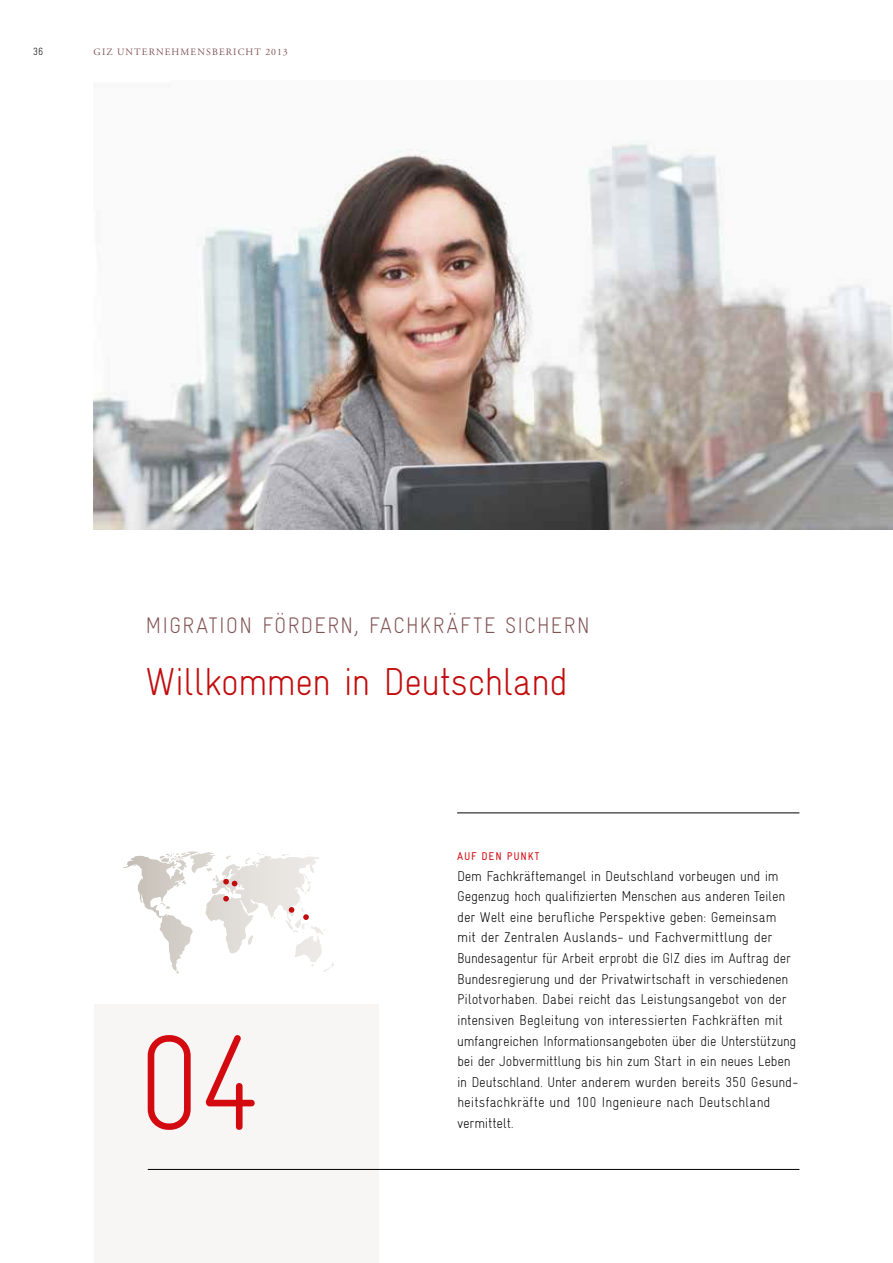
<style>
.page{position:relative;width:893px;height:1263px;background:#fff}
.page>*{position:absolute;margin:0;border:0;box-sizing:border-box;transform-origin:0 0}
.t1{font:300 condensed 135px "Gravur";color:#d30a10}
.t2{font:300 condensed 39px "Gravur";letter-spacing:-.025em;color:#c20c0d}
.t3{font:300 condensed 22.5px "Gravur";letter-spacing:.05em;color:#815252}
.t4{font:300 condensed 14.25px/20.5px "Gravur";letter-spacing:-.01em;color:#000}
.t5{font:condensed 11.25px "Gravur";letter-spacing:.07em;color:#d30a10}
.t6{font:300 condensed 10.5px "Gravur";color:#000}
.t7{font:9.75px "Adobe Garamond Pro";letter-spacing:.115em;color:#815252}
</style>
<div class="page">
<div style="left:94px;top:1004px;width:284px;height:259px;background:#f7f6f4"></div>
<svg style="left:181px;top:851px;width:34px;height:22px"></svg>
<svg style="left:223px;top:896px;width:6px;height:5px"></svg>
<svg style="left:289px;top:907px;width:5px;height:6px"></svg>
<svg style="left:303px;top:914px;width:6px;height:6px"></svg>
<svg style="left:223px;top:879px;width:14px;height:7px"></svg>
<img style="left:94px;top:141px;width:799px;height:389px">
<hr style="left:148px;top:1169px;width:651px;height:1px;background:#000">
<hr style="left:457px;top:812px;width:342px;height:1px;background:#000">
<p class="t6" style="left:33px;top:46px;width:12px">36</p>
<p class="t7" style="left:94px;top:46px;width:196px">GIZ UNTERNEHMENSBERICHT 2013</p>
<h3 class="t3" style="left:146px;top:613px;width:28px">Migrati</h3>
<h3 class="t3" style="left:226px;top:613px;width:75px">on fördern</h3>
<h3 class="t3" style="left:354px;top:613px;width:65px">, Fachkr</h3>
<h3 class="t3" style="left:446px;top:613px;width:26px">äfte</h3>
<h3 class="t3" style="left:505px;top:613px;width:45px">sichern</h3>
<h2 class="t2" style="left:146px;top:660px;width:425px">Willkommen in Deutschland</h2>
<h1 class="t1" style="left:135px;top:1008px;width:130px">04</h1>
<p class="t5" style="left:457px;top:850px;width:83px">AUF DEN PUNKT</p>
<p class="t4" style="left:457px;top:865px;width:343px">Dem Fachkräftemangel in Deutschland vorbeugen und im Gegenzug hoch qualifizierten Menschen aus anderen Teilen der Welt eine berufliche Perspektive geben: Gemeinsam mit der Zentralen Auslands- und Fachvermittlung der Bundesagentur für Arbeit erprobt die GIZ dies im Auftrag der Bundesregierung und der Privatwirtschaft in verschiedenen Pilotvorhaben. Dabei reicht das Leistungsangebot von der intensiven Begleitung von interessierten Fachkräften mit umfangreichen Informationsangeboten über die Unterstützung bei der Jobvermittlung bis hin zum Start in ein neues Leben in Deutschland. Unter anderem wurden bereits 350 Gesund&shy;heitsfachkräfte und 100 Ingenieure nach Deutschland vermittelt.</p>
</div>
